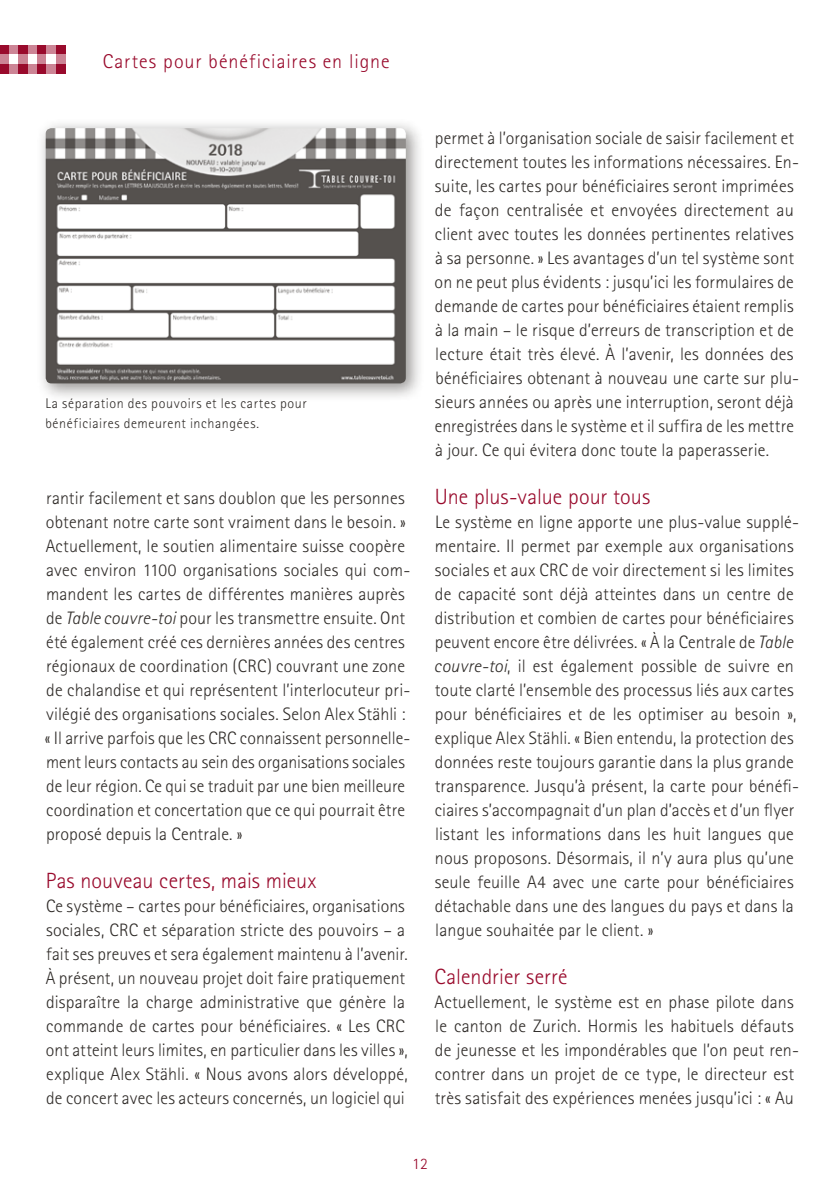
<style>
.page{position:relative;width:840px;height:1191px;background:#fff}
.page>*{position:absolute;margin:0;border:0;box-sizing:border-box;transform-origin:0 0}
.t1{font:300 22px "AT Rotis Sans Serif";letter-spacing:.005em;color:#990a2c}
.t2{font:300 20px "AT Rotis Sans Serif";letter-spacing:.05em;color:#990a2c}
.t3{font:300 18px/24px "AT Rotis Sans Serif";letter-spacing:.01em;color:#2f2b28}
.t4{font:300 16px "AT Rotis Sans Serif";color:#990a2c}
.t5{font:300 14px/20px "AT Rotis Sans Serif";letter-spacing:.045em;color:#2f2b28}
.s1{font-style:italic}
</style>
<div class="page">
<div style="left:36px;top:118px;width:388px;height:284px;background:#2f2b28;opacity:.5"></div>
<img style="left:46px;top:128px;width:359px;height:255px">
<div style="left:28px;top:45px;width:9px;height:10px;background:#cc8495"></div>
<div style="left:0;top:45px;width:9px;height:10px;background:#990a2c"></div>
<div style="left:37px;top:45px;width:10px;height:10px;background:#990a2c"></div>
<div style="left:0;top:55px;width:9px;height:9px;background:#cc8495"></div>
<div style="left:37px;top:55px;width:10px;height:9px;background:#cc8495"></div>
<div style="left:9px;top:45px;width:10px;height:10px;background:#cc8495"></div>
<div style="left:47px;top:45px;width:9px;height:10px;background:#cc8495"></div>
<div style="left:19px;top:45px;width:9px;height:10px;background:#990a2c"></div>
<div style="left:56px;top:45px;width:9px;height:10px;background:#990a2c"></div>
<div style="left:19px;top:55px;width:9px;height:9px;background:#cc8495"></div>
<div style="left:56px;top:55px;width:9px;height:9px;background:#cc8495"></div>
<div style="left:28px;top:64px;width:9px;height:9px;background:#cc8495"></div>
<div style="left:0;top:64px;width:9px;height:9px;background:#990a2c"></div>
<div style="left:37px;top:64px;width:10px;height:9px;background:#990a2c"></div>
<div style="left:9px;top:64px;width:10px;height:9px;background:#cc8495"></div>
<div style="left:47px;top:64px;width:9px;height:9px;background:#cc8495"></div>
<div style="left:19px;top:64px;width:9px;height:9px;background:#990a2c"></div>
<div style="left:56px;top:64px;width:9px;height:9px;background:#990a2c"></div>
<p class="t2" style="left:103px;top:50px;width:288px">Cartes pour bénéficiaires en ligne</p>
<p class="t5" style="left:45px;top:393px;width:263px">La séparation des pouvoirs et les cartes pour bénéficiaires demeurent inchangées.</p>
<p class="t3" style="left:45px;top:486px;width:367px">rantir facilement et sans doublon que les personnes obtenant notre carte sont vraiment dans le besoin. » Actuellement, le soutien alimentaire suisse coopère avec environ 1100 organisations sociales qui com&shy;mandent les cartes de différentes manières auprès de <span class="s1">Table couvre-toi</span> pour les transmettre ensuite. Ont été également créé ces dernières années des centres régionaux de coordination (CRC) couvrant une zone de chalandise et qui représentent l’interlocuteur pri&shy;vilégié des organisations sociales. Selon Alex Stähli : « Il arrive parfois que les CRC connaissent personnelle&shy;ment leurs contacts au sein des organisations sociales de leur région. Ce qui se traduit par une bien meilleure coordination et concertation que ce qui pourrait être proposé depuis la Centrale. »</p>
<p class="t1" style="left:46px;top:868px;width:272px">Pas nouveau certes, mais mieux</p>
<p class="t3" style="left:46px;top:894px;width:363px">Ce système – cartes pour bénéficiaires, organisations sociales, CRC et séparation stricte des pouvoirs – a fait ses preuves et sera également maintenu à l’avenir.<br>À présent, un nouveau projet doit faire pratiquement disparaître la charge administrative que génère la commande de cartes pour bénéficiaires. « Les CRC ont atteint leurs limites, en particulier dans les villes », explique Alex Stähli. « Nous avons alors développé, de concert avec les acteurs concernés, un logiciel qui</p>
<p class="t3" style="left:434px;top:126px;width:366px">permet à l’organisation sociale de saisir facilement et directement toutes les informations nécessaires. En&shy;suite, les cartes pour bénéficiaires seront imprimées de façon centralisée et envoyées directement au client avec toutes les données pertinentes relatives à sa personne. » Les avantages d’un tel système sont on ne peut plus évidents : jusqu’ici les formulaires de demande de cartes pour bénéficiaires étaient remplis à la main – le risque d’erreurs de transcription et de lecture était très élevé. À l’avenir, les données des bénéficiaires obtenant à nouveau une carte sur plu&shy;sieurs années ou après une interruption, seront déjà enregistrées dans le système et il suffira de les mettre à jour. Ce qui évitera donc toute la paperasserie.</p>
<p class="t1" style="left:434px;top:484px;width:217px">Une plus-value pour tous</p>
<p class="t3" style="left:433px;top:510px;width:366px">Le système en ligne apporte une plus-value supplé&shy;mentaire. Il permet par exemple aux organisations sociales et aux CRC de voir directement si les limites de capacité sont déjà atteintes dans un centre de distribution et combien de cartes pour bénéficiaires peuvent encore être délivrées. « À la Centrale de <span class="s1">Table couvre-toi</span>, il est également possible de suivre en toute clarté l’ensemble des processus liés aux cartes pour bénéficiaires et de les optimiser au besoin », explique Alex Stähli. « Bien entendu, la protection des données reste toujours garantie dans la plus grande transparence. Jusqu’à présent, la carte pour bénéfi&shy;ciaires s’accompagnait d’un plan d’accès et d’un flyer listant les informations dans les huit langues que nous proposons. Désormais, il n’y aura plus qu’une seule feuille A4 avec une carte pour bénéficiaires détachable dans une des langues du pays et dans la langue souhaitée par le client. »</p>
<p class="t1" style="left:434px;top:964px;width:134px">Calendrier serré</p>
<p class="t3" style="left:434px;top:990px;width:366px">Actuellement, le système est en phase pilote dans le canton de Zurich. Hormis les habituels défauts de jeunesse et les impondérables que l’on peut ren&shy;contrer dans un projet de ce type, le directeur est très satisfait des expériences menées jusqu’ici : « Au</p>
<p class="t4" style="left:412px;top:1154px;width:17px">12</p>
</div>
